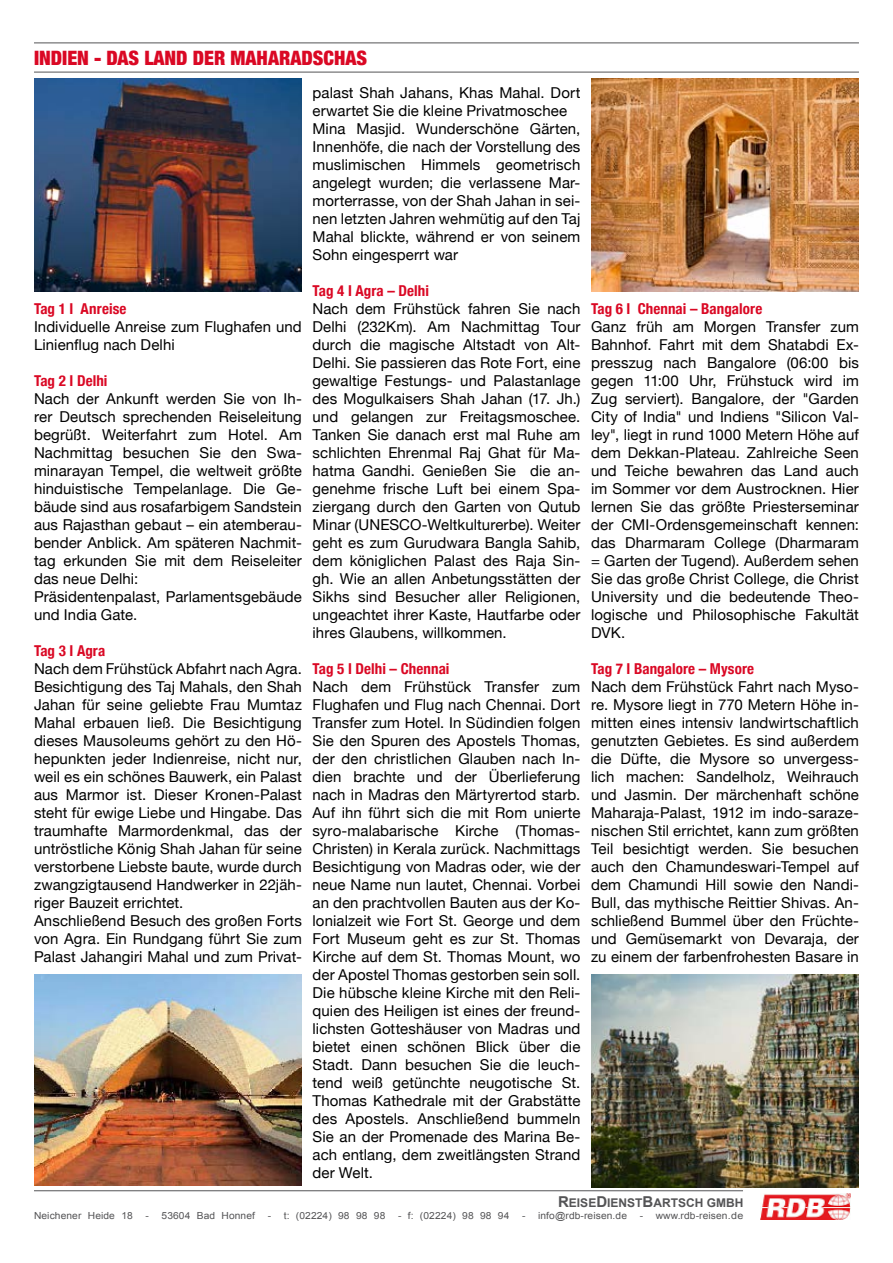
<style>
.page{position:relative;width:893px;height:1263px;background:#fff}
.page>*{position:absolute;margin:0;border:0;box-sizing:border-box;transform-origin:0 0}
.t1{font:900 condensed 19.8px "Helvetica Neue";color:#da0824}
.t2{font:15px/18px "Helvetica Neue";letter-spacing:.005em;color:#000}
.t3{font:700 condensed 15px "Helvetica Neue";letter-spacing:.005em;color:#da0824}
.t4{font:700 12px "Arial";color:#545456}
.t5{font:9.75px "Arial";letter-spacing:.01em;color:#545456;scale:1.05 1}
.s1{font-size:15px}
</style>
<div class="page">
<img style="left:761px;top:1193px;width:89px;height:26px">
<hr style="left:34px;top:1190px;width:709px;height:1px;background:#545456">
<hr style="left:34px;top:43px;width:825px;height:1px;background:#545456">
<img style="left:34px;top:974px;width:268px;height:211px">
<img style="left:591px;top:79px;width:268px;height:212px">
<img style="left:34px;top:79px;width:268px;height:212px">
<hr style="left:34px;top:72px;width:825px;height:1px;background:#545456">
<img style="left:591px;top:974px;width:268px;height:213px">
<h1 class="t1" style="left:34px;top:42px;width:334px">INDIEN - DAS LAND DER MAHARADSCHAS</h1>
<p class="t3" style="left:34px;top:296px;width:94px">Tag 1 I Anreise</p>
<p class="t2" style="left:34px;top:319px;width:269px">Individuelle Anreise zum Flughafen und<br>Linienflug nach Delhi</p>
<p class="t3" style="left:34px;top:368px;width:75px">Tag 2 I Delhi</p>
<p class="t2" style="left:34px;top:391px;width:269px">Nach der Ankunft werden Sie von Ih&shy;rer Deutsch sprechenden Reiseleitung begrüßt. Weiterfahrt zum Hotel. Am Nachmittag besuchen Sie den Swa&shy;minarayan Tempel, die weltweit größte hinduistische Tempelanlage. Die Ge&shy;bäude sind aus rosafarbigem Sandstein aus Rajasthan gebaut – ein atemberau&shy;bender Anblick. Am späteren Nachmit&shy;tag erkunden Sie mit dem Reiseleiter das neue Delhi:<br>Präsidentenpalast, Parlamentsgebäude und India Gate.</p>
<p class="t3" style="left:34px;top:638px;width:73px">Tag 3 I Agra</p>
<p class="t2" style="left:34px;top:661px;width:269px">Nach dem Frühstück Abfahrt nach Agra.<br>Besichtigung des Taj Mahals, den Shah Jahan für seine geliebte Frau Mumtaz Mahal erbauen ließ. Die Besichtigung dieses Mausoleums gehört zu den Hö&shy;hepunkten jeder Indienreise, nicht nur, weil es ein schönes Bauwerk, ein Palast aus Marmor ist. Dieser Kronen-Palast steht für ewige Liebe und Hingabe. Das traumhafte Marmordenkmal, das der untröstliche König Shah Jahan für seine verstorbene Liebste baute, wurde durch zwangzigtausend Handwerker in 22jäh&shy;riger Bauzeit errichtet.<br>Anschließend Besuch des großen Forts von Agra. Ein Rundgang führt Sie zum Palast Jahangiri Mahal und zum Privat-</p>
<p class="t2" style="left:313px;top:85px;width:269px">palast Shah Jahans, Khas Mahal. Dort erwartet Sie die kleine Privatmoschee Mina Masjid. Wunderschöne Gärten, Innenhöfe, die nach der Vorstellung des muslimischen Himmels geometrisch angelegt wurden; die verlassene Mar&shy;morterrasse, von der Shah Jahan in sei&shy;nen letzten Jahren wehmütig auf den Taj Mahal blickte, während er von seinem Sohn eingesperrt war</p>
<p class="t3" style="left:313px;top:278px;width:118px">Tag 4 I Agra – Delhi</p>
<p class="t2" style="left:313px;top:301px;width:269px;text-align:justify">Nach dem Frühstück fahren Sie nach Delhi (232Km). Am Nachmittag Tour durch die magische Altstadt von Alt-Delhi. Sie passieren das Rote Fort, eine gewaltige Festungs- und Palastanlage des Mogulkaisers Shah Jahan (17. Jh.) und gelangen zur Freitagsmoschee.<br>Tanken Sie danach erst mal Ruhe am schlichten Ehrenmal Raj Ghat für Ma&shy;hatma Gandhi. Genießen Sie die an&shy;genehme frische Luft bei einem Spa&shy;ziergang durch den Garten von Qutub Minar (UNESCO-Weltkulturerbe). Weiter geht es zum Gurudwara Bangla Sahib, dem königlichen Palast des Raja Sin&shy;gh. Wie an allen Anbetungsstätten der Sikhs sind Besucher aller Religionen, ungeachtet ihrer Kaste, Hautfarbe oder ihres Glaubens, willkommen.</p>
<p class="t3" style="left:313px;top:656px;width:138px">Tag 5 I Delhi – Chennai</p>
<p class="t2" style="left:313px;top:679px;width:269px;text-align:justify">Nach dem Frühstück Transfer zum Flughafen und Flug nach Chennai. Dort Transfer zum Hotel. In Südindien folgen Sie den Spuren des Apostels Thomas, der den christlichen Glauben nach In&shy;dien brachte und der Überlieferung nach in Madras den Märtyrertod starb.<br>Auf ihn führt sich die mit Rom unierte syro-malabarische Kirche (Thomas-Christen) in Kerala zurück. Nachmittags Besichtigung von Madras oder, wie der neue Name nun lautet, Chennai. Vorbei an den prachtvollen Bauten aus der Ko&shy;lonialzeit wie Fort St. George und dem Fort Museum geht es zur St. Thomas Kirche auf dem St. Thomas Mount, wo der Apostel Thomas gestorben sein soll.<br>Die hübsche kleine Kirche mit den Reli&shy;quien des Heiligen ist eines der freund&shy;lichsten Gotteshäuser von Madras und bietet einen schönen Blick über die Stadt. Dann besuchen Sie die leuch&shy;tend weiß getünchte neugotische St.<br>Thomas Kathedrale mit der Grabstätte des Apostels. Anschließend bummeln Sie an der Promenade des Marina Be&shy;ach entlang, dem zweitlängsten Strand der Welt.</p>
<p class="t3" style="left:591px;top:296px;width:173px">Tag 6 I Chennai – Bangalore</p>
<p class="t2" style="left:591px;top:319px;width:269px;text-align:justify">Ganz früh am Morgen Transfer zum Bahnhof. Fahrt mit dem Shatabdi Ex&shy;presszug nach Bangalore (06:00 bis gegen 11:00 Uhr, Frühstuck wird im Zug serviert). Bangalore, der "Garden City of India" und Indiens "Silicon Val&shy;ley", liegt in rund 1000 Metern Höhe auf dem Dekkan-Plateau. Zahlreiche Seen und Teiche bewahren das Land auch im Sommer vor dem Austrocknen. Hier lernen Sie das größte Priesterseminar der CMI-Ordensgemeinschaft kennen: das Dharmaram College (Dharmaram = Garten der Tugend). Außerdem sehen Sie das große Christ College, die Christ University und die bedeutende Theo&shy;logische und Philosophische Fakultät DVK.</p>
<p class="t3" style="left:591px;top:656px;width:165px">Tag 7 I Bangalore – Mysore</p>
<p class="t2" style="left:591px;top:679px;width:269px;text-align:justify">Nach dem Frühstück Fahrt nach Myso&shy;re. Mysore liegt in 770 Metern Höhe in&shy;mitten eines intensiv landwirtschaftlich genutzten Gebietes. Es sind außerdem die Düfte, die Mysore so unvergess&shy;lich machen: Sandelholz, Weihrauch und Jasmin. Der märchenhaft schöne Maharaja-Palast, 1912 im indo-saraze&shy;nischen Stil errichtet, kann zum größten Teil besichtigt werden. Sie besuchen auch den Chamundeswari-Tempel auf dem Chamundi Hill sowie den Nandi-Bull, das mythische Reittier Shivas. An&shy;schließend Bummel über den Früchte&shy;und Gemüsemarkt von Devaraja, der zu einem der farbenfrohesten Basare in</p>
<p class="t4" style="left:558px;top:1195px;width:187px"><span class="s1">R</span>EISE<span class="s1">D</span>IENST<span class="s1">B</span>ARTSCH GMBH</p>
<p class="t5" style="left:34px;top:1209px;width:96px">Neichener Heide 18</p>
<p class="t5" style="left:145px;top:1209px;width:106px">- 53604 Bad Honnef</p>
<p class="t5" style="left:268px;top:1209px;width:114px">- t: (02224) 98 98 98</p>
<p class="t5" style="left:398px;top:1209px;width:108px">- f: (02224) 98 98 94</p>
<p class="t5" style="left:522px;top:1209px;width:101px">- info@rdb-reisen.de</p>
<p class="t5" style="left:640px;top:1209px;width:100px">- www.rdb-reisen.de</p>
</div>
